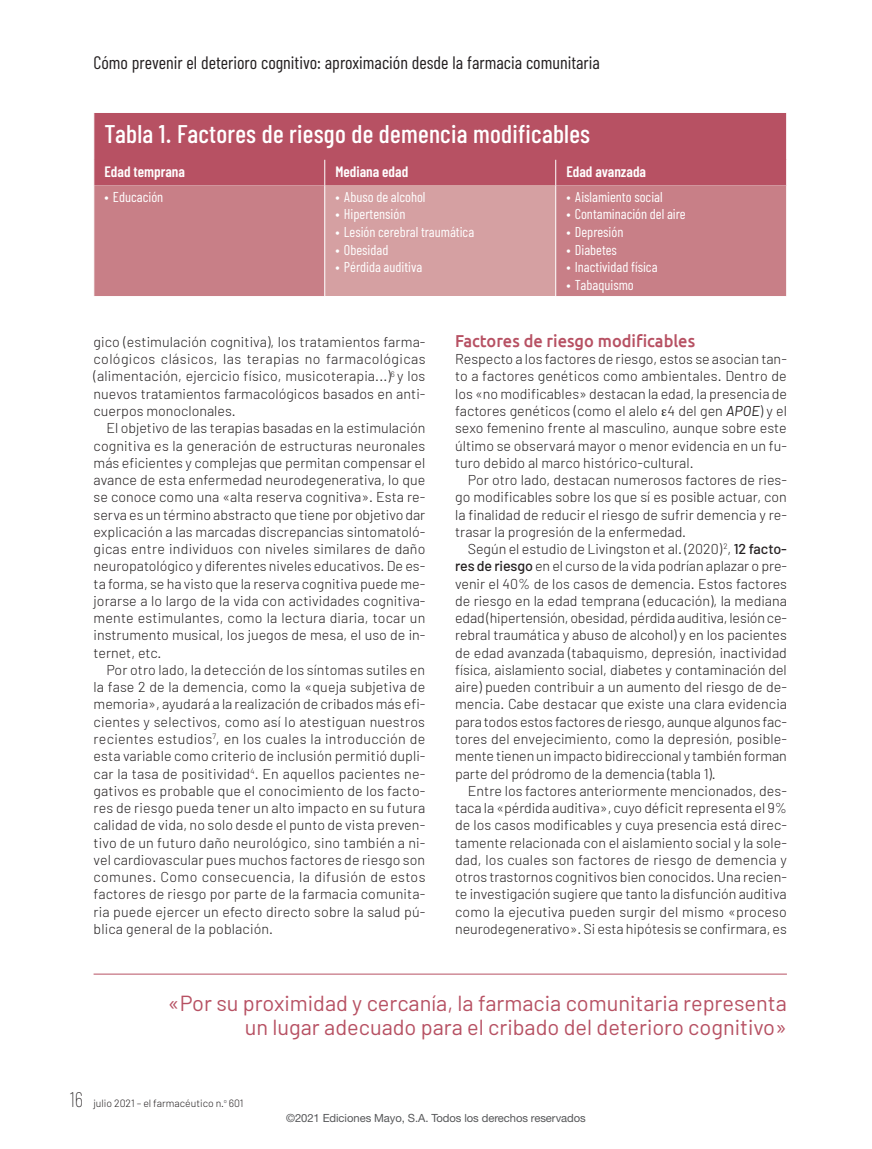
<style>
.page{position:relative;width:872px;height:1149px;background:#fff}
.page>*{position:absolute;margin:0;border:0;box-sizing:border-box;transform-origin:0 0}
.TAULA_titol{font:500 25.5px "Barlow Condensed";letter-spacing:.01em;color:#fff}
.FRASE_DESTACADA_peu{font:21.75px/24px "Barlow";color:#b75163;text-align:right}
.t1{font:18px "Barlow Condensed";color:#231f20}
.LADILLO{font:500 17.25px "Ubuntu";color:#b75163;scale:.95 1}
.TAULA_items{font:600 15px "Barlow Condensed";color:#fff}
.TEXT_GENERAL{font:300 14.25px/17.2px "Barlow";color:#231f20;text-align:justify}
.TEXT_GENERAL_sense_e{font:300 14.25px/17.2px "Barlow";color:#231f20;text-align:justify}
.t2{font:14.25px "Barlow Condensed";color:#fff}
.LADILLO_3{font:11.25px "Helvetica Neue LT Std";letter-spacing:-.005em;color:#57585a}
.t3{font:300 10.5px "Barlow";color:#231f20}
.s1{font-weight:400;font-style:italic}
.s2{font-weight:500}
.s3{font-family:"Barlow Condensed";font-weight:100;font-size:21px}
</style>
<div class="page">
<hr style="left:94px;top:973px;width:693px;height:1px;background:#b75163">
<div style="left:95px;top:113px;width:691px;height:72px;background:#b75163"></div>
<div style="left:95px;top:185px;width:691px;height:111px;background:#c87f87"></div>
<div style="left:325px;top:185px;width:231px;height:111px;background:#d5a0a2"></div>
<svg style="left:324px;top:160px;width:1px;height:25px"></svg>
<svg style="left:555px;top:160px;width:1px;height:25px"></svg>
<svg style="left:94px;top:160px;width:1px;height:25px"></svg>
<svg style="left:786px;top:160px;width:1px;height:25px"></svg>
<hr style="left:324px;top:185px;width:1px;height:111px;background:#fff">
<hr style="left:555px;top:185px;width:1px;height:111px;background:#fff">
<p class="t1" style="left:93px;top:51px;width:508px">Cómo prevenir el deterioro cognitivo: aproximación desde la farmacia comunitaria</p>
<p class="TAULA_titol" style="left:104px;top:118px;width:487px">Tabla 1. Factores de riesgo de demencia modificables</p>
<p class="TAULA_items" style="left:104px;top:162px;width:82px">Edad temprana</p>
<p class="TAULA_items" style="left:335px;top:162px;width:74px">Mediana edad</p>
<p class="TAULA_items" style="left:566px;top:162px;width:81px">Edad avanzada</p>
<p class="t2" style="left:104px;top:188px;width:60px">• Educación</p>
<p class="t2" style="left:335px;top:188px;width:92px">• Abuso de alcohol</p>
<p class="t2" style="left:335px;top:205px;width:71px">• Hipertensión</p>
<p class="t2" style="left:335px;top:223px;width:140px">• Lesión cerebral traumática</p>
<p class="t2" style="left:335px;top:240px;width:54px">• Obesidad</p>
<p class="t2" style="left:335px;top:258px;width:88px">• Pérdida auditiva</p>
<p class="t2" style="left:566px;top:188px;width:98px">• Aislamiento social</p>
<p class="t2" style="left:566px;top:205px;width:121px">• Contaminación del aire</p>
<p class="t2" style="left:566px;top:223px;width:59px">• Depresión</p>
<p class="t2" style="left:566px;top:240px;width:52px">• Diabetes</p>
<p class="t2" style="left:566px;top:258px;width:93px">• Inactividad física</p>
<p class="t2" style="left:566px;top:275px;width:69px">• Tabaquismo</p>
<p class="TEXT_GENERAL_sense_e" style="left:94px;top:333px;width:333px">gico (estimulación cognitiva), los tratamientos farma&shy;cológicos clásicos, las terapias no farmacológicas (alimentación, ejercicio físico, musicoterapia...)<sup>6</sup> y los nuevos tratamientos farmacológicos basados en anti&shy;cuerpos monoclonales.</p>
<p class="TEXT_GENERAL" style="left:94px;top:419px;width:333px;text-indent:13px">El objetivo de las terapias basadas en la estimulación cognitiva es la generación de estructuras neuronales más eficientes y complejas que permitan compensar el avance de esta enfermedad neurodegenerativa, lo que se conoce como una «alta reserva cognitiva». Esta re&shy;serva es un término abstracto que tiene por objetivo dar explicación a las marcadas discrepancias sintomatoló&shy;gicas entre individuos con niveles similares de daño neuropatológico y diferentes niveles educativos. De es&shy;ta forma, se ha visto que la reserva cognitiva puede me&shy;jorarse a lo largo de la vida con actividades cognitiva&shy;mente estimulantes, como la lectura diaria, tocar un instrumento musical, los juegos de mesa, el uso de in&shy;ternet, etc.</p>
<p class="TEXT_GENERAL" style="left:94px;top:660px;width:333px;text-indent:13px">Por otro lado, la detección de los síntomas sutiles en la fase 2 de la demencia, como la «queja subjetiva de memoria», ayudará a la realización de cribados más efi&shy;cientes y selectivos, como así lo atestiguan nuestros recientes estudios<sup>7</sup>, en los cuales la introducción de esta variable como criterio de inclusión permitió dupli&shy;car la tasa de positividad<sup>4</sup>. En aquellos pacientes ne&shy;gativos es probable que el conocimiento de los facto&shy;res de riesgo pueda tener un alto impacto en su futura calidad de vida, no solo desde el punto de vista preven&shy;tivo de un futuro daño neurológico, sino también a ni&shy;vel cardiovascular pues muchos factores de riesgo son comunes. Como consecuencia, la difusión de estos factores de riesgo por parte de la farmacia comunita&shy;ria puede ejercer un efecto directo sobre la salud pú&shy;blica general de la población.</p>
<p class="LADILLO" style="left:455px;top:330px;width:254px">Factores de riesgo modificables</p>
<p class="TEXT_GENERAL_sense_e" style="left:455px;top:350px;width:333px">Respecto a los factores de riesgo, estos se asocian tan&shy;to a factores genéticos como ambientales. Dentro de los «no modificables» destacan la edad, la presencia de factores genéticos (como el alelo 4 del gen <span class="s1">APOE</span>) y el sexo femenino frente al masculino, aunque sobre este último se observará mayor o menor evidencia en un fu&shy;turo debido al marco histórico-cultural.</p>
<p class="TEXT_GENERAL" style="left:455px;top:471px;width:333px;text-indent:13px">Por otro lado, destacan numerosos factores de ries&shy;go modificables sobre los que sí es posible actuar, con la finalidad de reducir el riesgo de sufrir demencia y re&shy;trasar la progresión de la enfermedad.</p>
<p class="TEXT_GENERAL" style="left:455px;top:540px;width:333px;text-indent:13px">Según el estudio de Livingston et al. (2020) <sup>2</sup>, <span class="s2">12 facto&shy;res de riesgo</span> en el curso de la vida podrían aplazar o pre&shy;venir el 40% de los casos de demencia. Estos factores de riesgo en la edad temprana (educación), la mediana edad (hipertensión, obesidad, pérdida auditiva, lesión ce&shy;rebral traumática y abuso de alcohol) y en los pacientes de edad avanzada (tabaquismo, depresión, inactividad física, aislamiento social, diabetes y contaminación del aire) pueden contribuir a un aumento del riesgo de de&shy;mencia. Cabe destacar que existe una clara evidencia para todos estos factores de riesgo, aunque algunos fac&shy;tores del envejecimiento, como la depresión, posible&shy;mente tienen un impacto bidireccional y también forman parte del pródromo de la demencia (tabla 1).</p>
<p class="TEXT_GENERAL" style="left:455px;top:781px;width:333px;text-indent:13px">Entre los factores anteriormente mencionados, des&shy;taca la «pérdida auditiva», cuyo déficit representa el 9% de los casos modificables y cuya presencia está direc&shy;tamente relacionada con el aislamiento social y la sole&shy;dad, los cuales son factores de riesgo de demencia y otros trastornos cognitivos bien conocidos. Una recien&shy;te investigación sugiere que tanto la disfunción auditiva como la ejecutiva pueden surgir del mismo «proceso neurodegenerativo». Si esta hipótesis se confirmara, es</p>
<p class="FRASE_DESTACADA_peu" style="left:168px;top:990px;width:620px">«Por su proximidad y cercanía, la farmacia comunitaria representa un lugar adecuado para el cribado del deterioro cognitivo»</p>
<p class="t3" style="left:70px;top:1096px;width:175px"><span class="s3">16</span> julio 2021 – el farmacéutico n.<sup>o</sup> 601</p>
<p class="LADILLO_3" style="left:286px;top:1111px;width:301px">©2021 Ediciones Mayo, S.A. Todos los derechos reservados</p>
</div>
